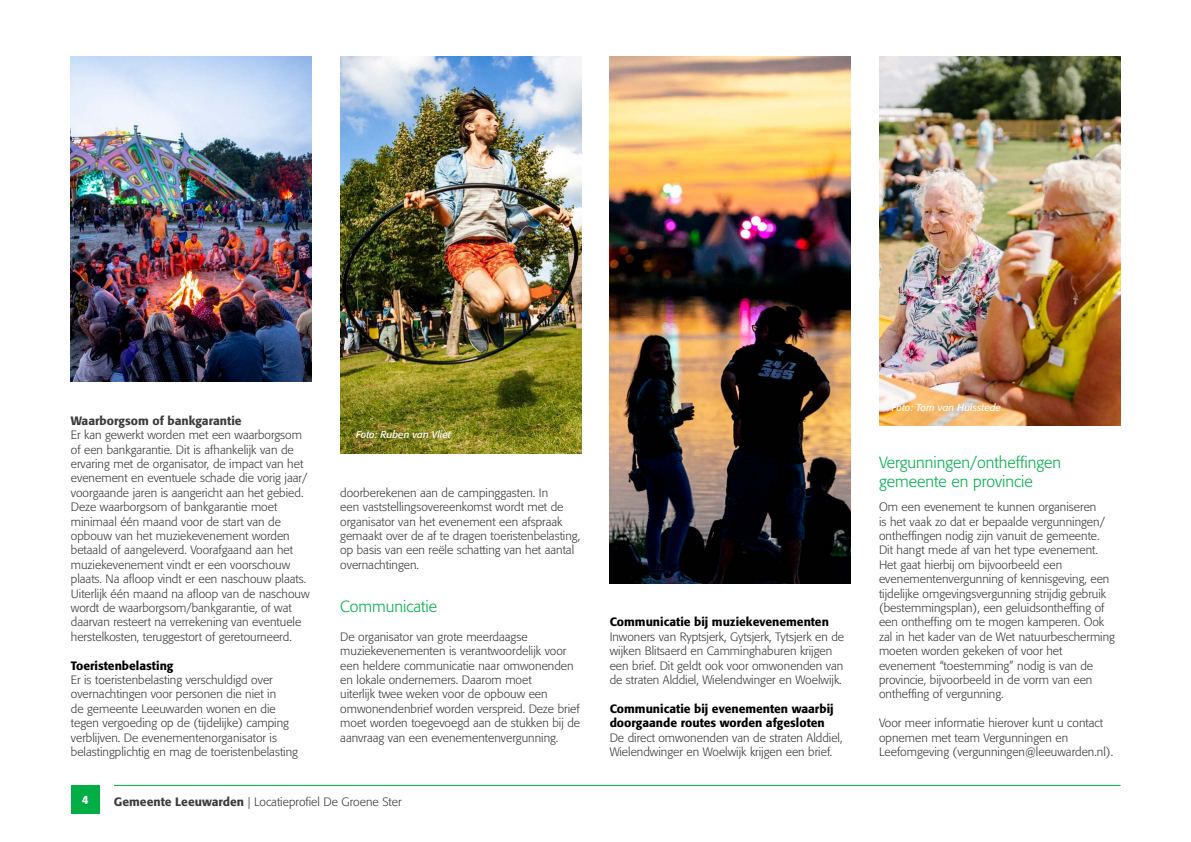
<style>
.page{position:relative;width:1191px;height:842px;background:#fff}
.page>*{position:absolute;margin:0;border:0;box-sizing:border-box;transform-origin:0 0}
.t1{font:300 16px/19.2px "Formata";color:#00b04d}
.t2{font:300 12px/14.4px "Formata";color:#3c3c3b}
.t3{font:500 12px/14.4px "Formata";color:#000}
.t4{font:500 12px "Formata";color:#3c3c3b}
.t5{font:500 12px "Formata";color:#fff}
.t6{font:italic 10px "Formata";color:#fff}
.s1{font-weight:500}
</style>
<div class="page">
<div style="left:71px;top:785px;width:29px;height:29px;background:#00ae43"></div>
<hr style="left:114px;top:785px;width:1006px;height:1px;background:#00ae43">
<img style="left:71px;top:57px;width:241px;height:325px">
<img style="left:340px;top:57px;width:241px;height:397px">
<img style="left:609px;top:57px;width:241px;height:526px">
<img style="left:879px;top:57px;width:241px;height:368px">
<p class="t4" style="left:71px;top:413px;width:172px">Waarborgsom of bankgarantie</p>
<p class="t2" style="left:71px;top:428px;width:240px">Er kan gewerkt worden met een waarborgsom of een bankgarantie. Dit is afhankelijk van de ervaring met de organisator, de impact van het evenement en eventuele schade die vorig jaar/ voorgaande jaren is aangericht aan het gebied.<br>Deze waarborgsom of bankgarantie moet minimaal één maand voor de start van de opbouw van het muziekevenement worden betaald of aangeleverd. Voorafgaand aan het muziekevenement vindt er een voorschouw plaats. Na afloop vindt er een naschouw plaats.<br>Uiterlijk één maand na afloop van de naschouw wordt de waarborgsom/bankgarantie, of wat daarvan resteert na verrekening van eventuele herstelkosten, teruggestort of geretourneerd.</p>
<p class="t3" style="left:71px;top:658px;width:104px">Toeristenbelasting</p>
<p class="t2" style="left:71px;top:673px;width:229px">Er is toeristenbelasting verschuldigd over overnachtingen voor personen die niet in<br>de gemeente Leeuwarden wonen en die tegen vergoeding op de (tijdelijke) camping verblijven. De evenementenorganisator is belastingplichtig en mag de toeristenbelasting</p>
<p class="t6" style="left:356px;top:428px;width:96px">Foto: Ruben van Vliet</p>
<p class="t2" style="left:340px;top:485px;width:241px">doorberekenen aan de campinggasten. In<br>een vaststellingsovereenkomst wordt met de organisator van het evenement een afspraak gemaakt over de af te dragen toeristenbelasting, op basis van een reële schatting van het aantal overnachtingen.</p>
<h1 class="t1" style="left:340px;top:597px;width:99px">Communicatie</h1>
<p class="t2" style="left:340px;top:629px;width:241px">De organisator van grote meerdaagse muziekevenementen is verantwoordelijk voor een heldere communicatie naar omwonenden en lokale ondernemers. Daarom moet<br>uiterlijk twee weken voor de opbouw een omwonendenbrief worden verspreid. Deze brief moet worden toegevoegd aan de stukken bij de aanvraag van een evenementenvergunning.</p>
<p class="t5" style="left:82px;top:792px;width:8px">4</p>
<p class="t2" style="left:114px;top:795px;width:289px"><span class="s1">Gemeente Leeuwarden</span> | Locatieprofiel De Groene Ster</p>
<p class="t3" style="left:609px;top:615px;width:221px">Communicatie bij muziekevenementen</p>
<p class="t2" style="left:609px;top:629px;width:236px">Inwoners van Ryptsjerk, Gytsjerk, Tytsjerk en de wijken Blitsaerd en Camminghaburen krijgen een brief. Dit geldt ook voor omwonenden van de straten Alddiel, Wielendwinger en Woelwijk.</p>
<p class="t3" style="left:609px;top:701px;width:225px">Communicatie bij evenementen waarbij doorgaande routes worden afgesloten</p>
<p class="t2" style="left:609px;top:730px;width:234px">De direct omwonenden van de straten Alddiel,<br>Wielendwinger en Woelwijk krijgen een brief.</p>
<p class="t6" style="left:891px;top:401px;width:111px">Foto: Tom van Huisstede</p>
<h1 class="t1" style="left:879px;top:453px;width:184px">Vergunningen/ontheffingen gemeente en provincie</h1>
<p class="t2" style="left:879px;top:500px;width:237px">Om een evenement te kunnen organiseren<br>is het vaak zo dat er bepaalde vergunningen/ ontheffingen nodig zijn vanuit de gemeente.<br>Dit hangt mede af van het type evenement.<br>Het gaat hierbij om bijvoorbeeld een evenementenvergunning of kennisgeving, een tijdelijke omgevingsvergunning strijdig gebruik (bestemmingsplan), een geluidsontheffing of een ontheffing om te mogen kamperen. Ook zal in het kader van de Wet natuurbescherming moeten worden gekeken of voor het evenement “toestemming” nodig is van de provincie, bijvoorbeeld in de vorm van een ontheffing of vergunning.</p>
<p class="t2" style="left:879px;top:716px;width:236px">Voor meer informatie hierover kunt u contact opnemen met team Vergunningen en<br>Leefomgeving (vergunningen@leeuwarden.nl).</p>
</div>
